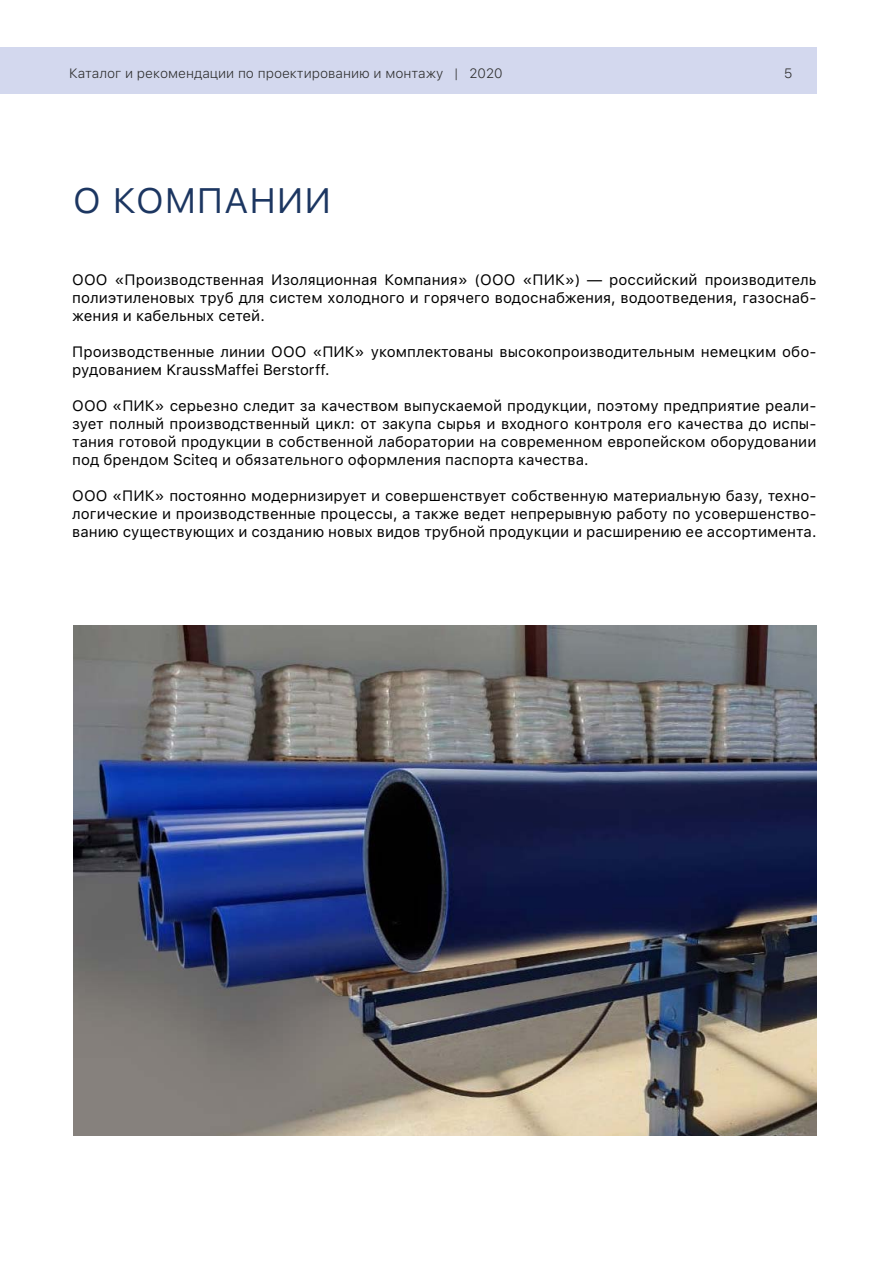
<style>
.page{position:relative;width:893px;height:1263px;background:#fff}
.page>*{position:absolute;margin:0;border:0;box-sizing:border-box;transform-origin:0 0}
.t1{font:300 45px "SFUI Text";color:#1c3661}
.t2{font:15px/18px "SFUI Text";color:#000;text-align:justify}
.t3{font:300 13.5px "SFUI Text";color:#2e2e2e}
</style>
<div class="page">
<div style="left:0;top:47px;width:816px;height:47px;background:#d3d8ee"></div>
<img style="left:73px;top:625px;width:743px;height:510px">
<p class="t3" style="left:69px;top:64px;width:435px">Каталог и рекомендации по проектированию и монтажу | 2020</p>
<p class="t3" style="left:784px;top:64px;width:10px">5</p>
<h1 class="t1" style="left:72px;top:166px;width:261px">о компании</h1>
<p class="t2" style="left:72px;top:270px;width:746px">ООО «Производственная Изоляционная Компания» (ООО «ПИК») — российский производитель полиэтиленовых труб для систем холодного и горячего водоснабжения, водоотведения, газоснаб&shy;жения и кабельных сетей.</p>
<p class="t2" style="left:72px;top:342px;width:746px">Производственные линии ООО «ПИК» укомплектованы высокопроизводительным немецким обо&shy;рудованием KraussMaffei Berstorff.</p>
<p class="t2" style="left:72px;top:396px;width:746px">ООО «ПИК» серьезно следит за качеством выпускаемой продукции, поэтому предприятие реали&shy;зует полный производственный цикл: от закупа сырья и входного контроля его качества до испы&shy;тания готовой продукции в собственной лаборатории на современном европейском оборудовании под брендом Sciteq и обязательного оформления паспорта качества.</p>
<p class="t2" style="left:72px;top:486px;width:746px">ООО «ПИК» постоянно модернизирует и совершенствует собственную материальную базу, техно&shy;логические и производственные процессы, а также ведет непрерывную работу по усовершенство&shy;ванию существующих и созданию новых видов трубной продукции и расширению ее ассортимента.</p>
</div>
